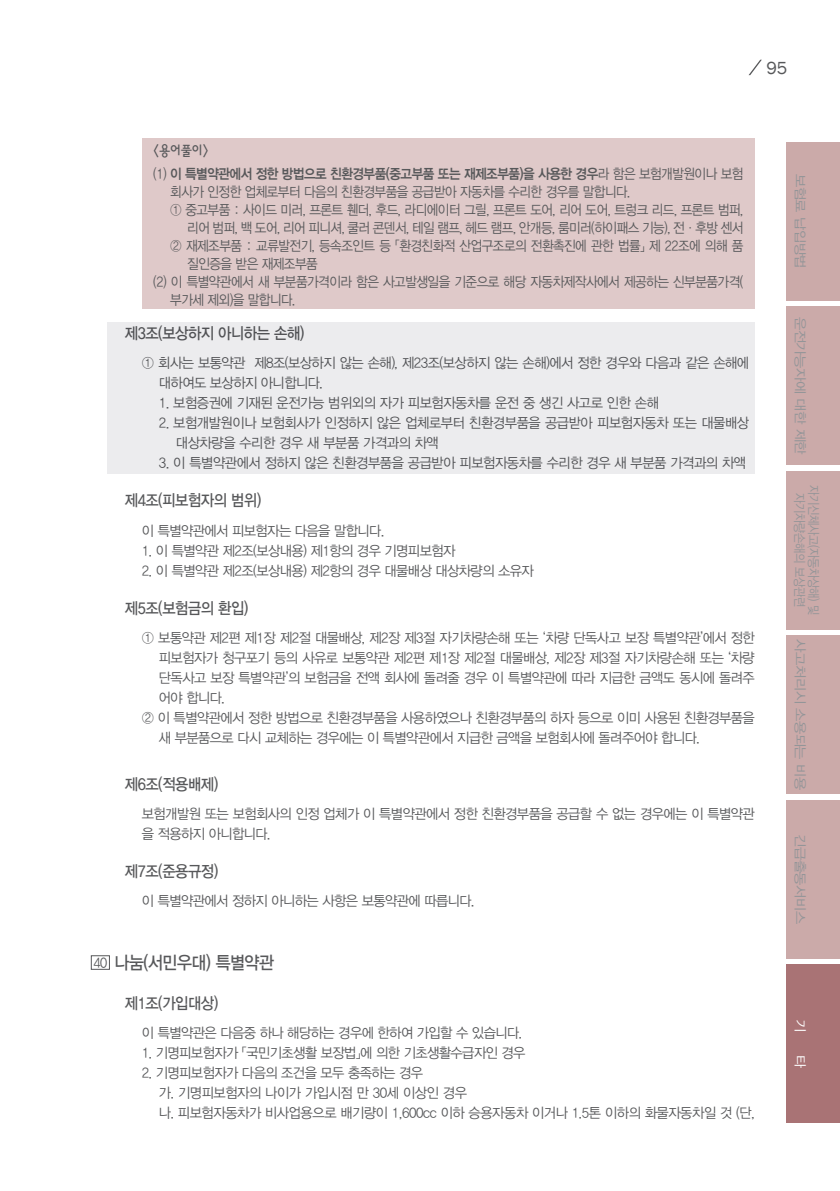
<style>
.page{position:relative;width:840px;height:1191px;background:#fff}
.page>*{position:absolute;margin:0;border:0;box-sizing:border-box;transform-origin:0 0}
.제1장_조{font:18px "YDVYGO Std 33";letter-spacing:-.03em;color:#57585a;scale:.9 1}
.t1{font:18px "Franklin Gothic";color:#57585a}
.제1절{font:16px "YDVYGO Std 33";letter-spacing:-.03em;color:#57585a;scale:.9 1}
.팁{font:14px/18px "YDVYGO Std 32";letter-spacing:-.04em;color:#57585a;scale:.9 1}
.본문_내어쓰기{font:14px/20px "YDVYGO Std 32";letter-spacing:-.04em;color:#57585a;scale:.95 1}
.본문{font:14px/20px "YDVYGO Std 32";letter-spacing:-.04em;color:#57585a;scale:.95 1}
.본문_1_-_1{font:14px/20px "YDVYGO Std 32";letter-spacing:-.03em;color:#57585a;scale:.95 1}
.용어풀이{font:14px "YDVYGO Std 23";color:#57585a;scale:.9 1}
.목차_본문{font:14px "YDVYGO Std 32";color:#57585a;scale:.9 1}
.t2{font:12.8px "YDVYGO Std 32";letter-spacing:-.03em;color:#939598;scale:1.12 1}
.t3{font:12.8px/14px "YDVYGO Std 32";letter-spacing:-.03em;color:#939598;text-align:center;scale:.87 1}
.t4{font:12.8px "YDVYGO Std 32";color:#fff;scale:1.12 1}
.s1{font-family:"YDVYGO Std 34"}
.s2{font-family:"YDVYGO Std 12"}
</style>
<div class="page">
<svg style="left:748px;top:60px;width:13px;height:15px"></svg>
<div style="left:785px;top:142px;width:54px;height:158px;background:#cbaaa9"></div>
<div style="left:785px;top:306px;width:54px;height:159px;background:#cbaaa9"></div>
<div style="left:785px;top:471px;width:54px;height:158px;background:#cbaaa9"></div>
<div style="left:785px;top:635px;width:54px;height:159px;background:#cbaaa9"></div>
<div style="left:785px;top:799px;width:54px;height:159px;background:#cbaaa9"></div>
<div style="left:785px;top:964px;width:54px;height:159px;background:#a97375"></div>
<div style="left:142px;top:139px;width:612px;height:170px;background:#dfc9c9"></div>
<div style="left:91px;top:955px;width:19px;height:14px;border:1px solid #57585a"></div>
<div style="left:108px;top:322px;width:646px;height:152px;background:#ececee"></div>
<p class="t1" style="left:766px;top:57px;width:23px">95</p>
<p class="용어풀이" style="left:153px;top:143px;width:63px">&lt;용어풀이&gt;</p>
<p class="팁" style="left:170px;top:165px;width:638px;text-indent:-17px">(1) <span class="s1">이 특별약관에서 정한 방법으로 친환경부품(중고부품 또는 재제조부품)을 사용한 경우</span>라 함은 보험개발원이나 보험 회사가 인정한 업체로부터 다음의 친환경부품을 공급받아 자동차를 수리한 경우를 말합니다.</p>
<p class="팁" style="left:170px;top:201px;width:638px;text-align:right">① 중고부품 : 사이드 미러, 프론트 휀더, 후드, 라디에이터 그릴, 프론트 도어, 리어 도어, 트렁크 리드, 프론트 범퍼, 리어 범퍼, 백 도어, 리어 피니셔, 쿨러 콘덴서, 테일 램프, 헤드 램프, 안개등, 룸미러(하이패스 기능), 전·후방 센서</p>
<p class="팁" style="left:187px;top:237px;width:619px;text-indent:-17px">② 재제조부품 : 교류발전기, 등속조인트 등 「환경친화적 산업구조로의 전환촉진에 관한 법률」 제 22조에 의해 품 질인증을 받은 재제조부품</p>
<p class="팁" style="left:170px;top:273px;width:638px;text-indent:-17px">(2) 이 특별약관에서 새 부분품가격이라 함은 사고발생일을 기준으로 해당 자동차제작사에서 제공하는 신부분품가격( 부가세 제외)을 말합니다.</p>
<p class="제1절" style="left:125px;top:325px;width:201px">제3조(보상하지 아니하는 손해)</p>
<p class="본문_내어쓰기" style="left:159px;top:353px;width:622px;text-indent:-17px">① 회사는 보통약관 제8조(보상하지 않는 손해), 제23조(보상하지 않는 손해)에서 정한 경우와 다음과 같은 손해에 대하여도 보상하지 아니합니다.</p>
<p class="본문_1_-_1" style="left:159px;top:393px;width:527px">1. 보험증권에 기재된 운전가능 범위외의 자가 피보험자동차를 운전 중 생긴 사고로 인한 손해</p>
<p class="본문_1_-_1" style="left:176px;top:413px;width:604px;text-indent:-17px">2. 보험개발원이나 보험회사가 인정하지 않은 업체로부터 친환경부품을 공급받아 피보험자동차 또는 대물배상 대상차량을 수리한 경우 새 부분품 가격과의 차액</p>
<p class="본문_1_-_1" style="left:159px;top:453px;width:619px">3. 이 특별약관에서 정하지 않은 친환경부품을 공급받아 피보험자동차를 수리한 경우 새 부분품 가격과의 차액</p>
<p class="제1절" style="left:125px;top:492px;width:153px">제4조(피보험자의 범위)</p>
<p class="본문" style="left:142px;top:520px;width:257px">이 특별약관에서 피보험자는 다음을 말합니다.</p>
<p class="본문" style="left:142px;top:540px;width:331px">1. 이 특별약관 제2조(보상내용) 제1항의 경우 기명피보험자</p>
<p class="본문" style="left:142px;top:560px;width:414px">2. 이 특별약관 제2조(보상내용) 제2항의 경우 대물배상 대상차량의 소유자</p>
<p class="제1절" style="left:125px;top:600px;width:139px">제5조(보험금의 환입)</p>
<p class="본문_내어쓰기" style="left:159px;top:628px;width:628px;text-align:justify;text-indent:-17px">① 보통약관 제2편 제1장 제2절 대물배상, 제2장 제3절 자기차량손해 또는 ‘차량 단독사고 보장 특별약관’에서 정한 피보험자가 청구포기 등의 사유로 보통약관 제2편 제1장 제2절 대물배상, 제2장 제3절 자기차량손해 또는 ‘차량 단독사고 보장 특별약관’의 보험금을 전액 회사에 돌려줄 경우 이 특별약관에 따라 지급한 금액도 동시에 돌려주 어야 합니다.</p>
<p class="본문_내어쓰기" style="left:159px;top:708px;width:628px;text-indent:-17px">② 이 특별약관에서 정한 방법으로 친환경부품을 사용하였으나 친환경부품의 하자 등으로 이미 사용된 친환경부품을 새 부분품으로 다시 교체하는 경우에는 이 특별약관에서 지급한 금액을 보험회사에 돌려주어야 합니다.</p>
<p class="제1절" style="left:125px;top:775px;width:105px">제6조(적용배제)</p>
<p class="본문" style="left:142px;top:803px;width:646px">보험개발원 또는 보험회사의 인정 업체가 이 특별약관에서 정한 친환경부품을 공급할 수 없는 경우에는 이 특별약관 을 적용하지 아니합니다.</p>
<p class="제1절" style="left:125px;top:863px;width:105px">제7조(준용규정)</p>
<p class="본문" style="left:142px;top:891px;width:351px">이 특별약관에서 정하지 아니하는 사항은 보통약관에 따릅니다.</p>
<p class="목차_본문" style="left:93px;top:956px;width:17px">40</p>
<p class="제1장_조" style="left:115px;top:953px;width:178px">나눔(서민우대) 특별약관</p>
<p class="제1절" style="left:125px;top:994px;width:105px">제1조(가입대상)</p>
<p class="본문" style="left:142px;top:1023px;width:401px">이 특별약관은 다음중 하나 해당하는 경우에 한하여 가입할 수 있습니다.</p>
<p class="본문" style="left:142px;top:1043px;width:405px">1. 기명피보험자가 <span class="s2">「</span>국민기초생활 보장법<span class="s2">」</span>에 의한 기초생활수급자인 경우</p>
<p class="본문" style="left:142px;top:1063px;width:297px">2. 기명피보험자가 다음의 조건을 모두 충족하는 경우</p>
<p class="본문_1_-_1" style="left:159px;top:1083px;width:325px">가. 기명피보험자의 나이가 가입시점 만 30세 이상인 경우</p>
<p class="본문_1_-_1" style="left:159px;top:1103px;width:628px">나. 피보험자동차가 비사업용으로 배기량이 1,600cc 이하 승용자동차 이거나 1.5톤 이하의 화물자동차일 것 (단,</p>
<p class="t2" style="left:806px;top:174px;width:86px;rotate:90deg">보험료 납입방법</p>
<p class="t2" style="left:806px;top:317px;width:125px;rotate:90deg">운전가능자에 대한 제한</p>
<p class="t3" style="left:819px;top:485px;width:150px;rotate:90deg">자기신체사고(자동차상해) 및 자기차량손해의 보상관련</p>
<p class="t2" style="left:806px;top:639px;width:136px;rotate:90deg">사고처리시 소용되는 비용</p>
<p class="t2" style="left:806px;top:834px;width:82px;rotate:90deg">긴급출동서비스</p>
<p class="t4" style="left:806px;top:1019px;width:13px;rotate:90deg">기</p>
<p class="t4" style="left:806px;top:1054px;width:13px;rotate:90deg">타</p>
</div>
